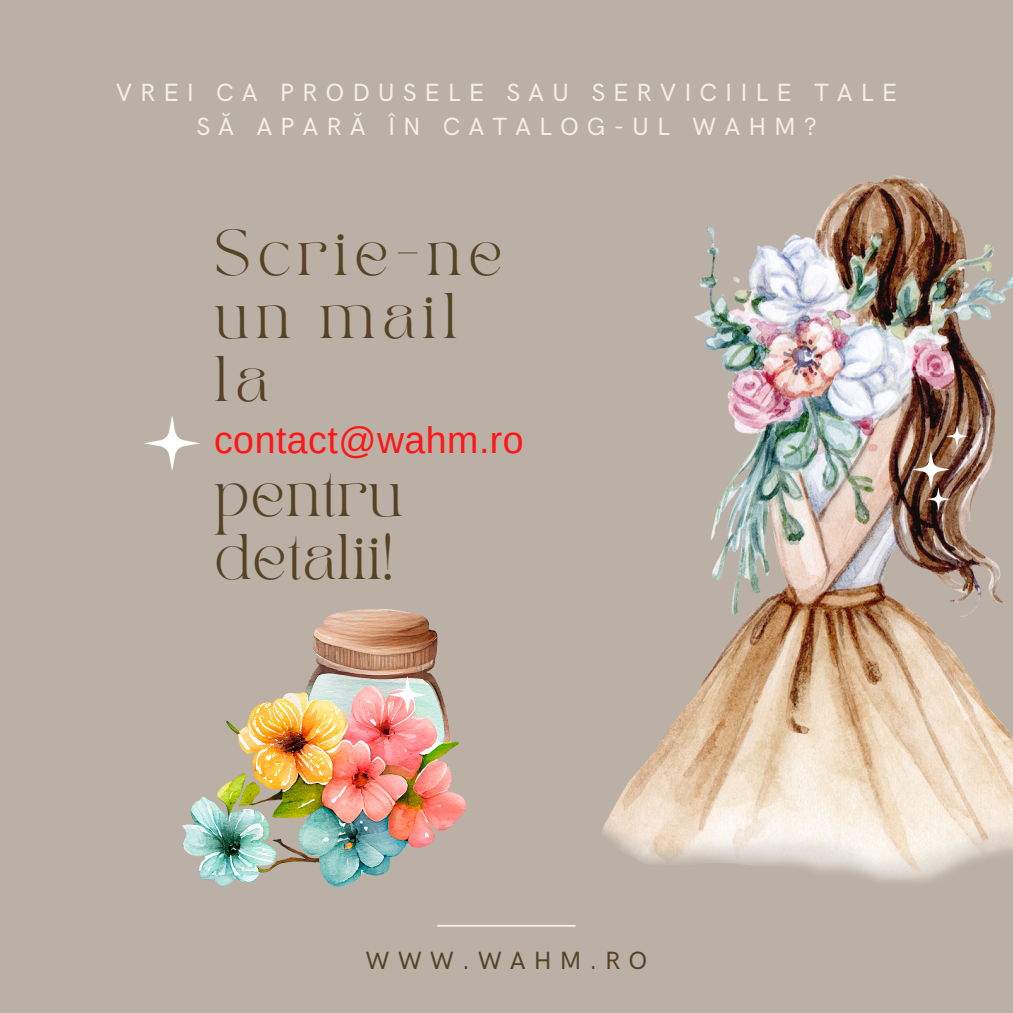
<style>
.page{position:relative;width:1013px;height:1013px;background:#fff}
.page>*{position:absolute;margin:0;border:0;box-sizing:border-box;transform-origin:0 0}
.t1{font:45px/62.8px "TAN PEARL Regular";letter-spacing:.14em;color:#564324}
.t2{font:45px/62.8px "TAN PEARL Regular";letter-spacing:.015em;color:#564324}
.t3{font:37.5px "Arimo";letter-spacing:.015em;color:#ff1616}
.t4{font:500 25px/34.8px "HK Grotesk Pro";letter-spacing:.315em;color:#f4eee9;text-align:center}
.t5{font:500 25px "HK Grotesk Pro";letter-spacing:.315em;color:#564324}
</style>
<div class="page">
<div style="left:0;top:0;width:1012px;height:1012px;background:#bbb0a5"></div>
<hr style="left:438px;top:924px;width:137px;height:2px;background:#f4eee9">
<svg style="left:144px;top:415px;width:56px;height:56px"></svg>
<img style="left:602px;top:175px;width:410px;height:707px">
<img style="left:183px;top:609px;width:283px;height:277px">
<img style="left:911px;top:425px;width:57px;height:86px">
<svg style="left:388px;top:675px;width:39px;height:39px;background:#dcccc5"></svg>
<p class="t4" style="left:116px;top:76px;width:783px">VREI CA PRODUSELE SAU SERVICIILE TALE<br>SĂ APARĂ ÎN CATALOG-UL WAHM?</p>
<h1 class="t1" style="left:214px;top:226px;width:290px">Scrie-ne un mail la</h1>
<h2 class="t3" style="left:214px;top:419px;width:311px">contact@wahm.ro</h2>
<h1 class="t2" style="left:214px;top:467px;width:190px">pentru detalii!</h1>
<p class="t5" style="left:365px;top:946px;width:283px">WWW.WAHM.RO</p>
</div>
